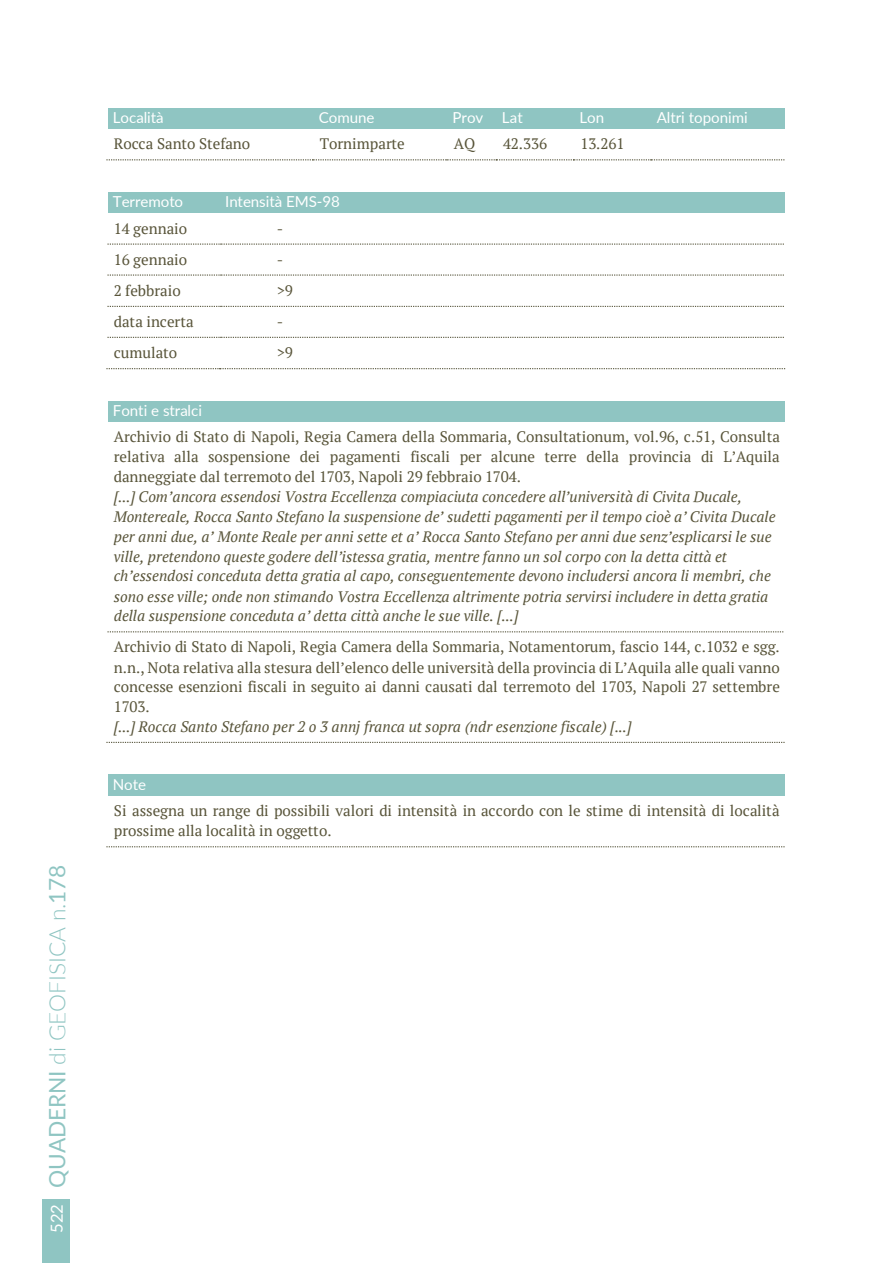
<style>
.page{position:relative;width:893px;height:1263px;background:#fff}
.page>*{position:absolute;margin:0;border:0;box-sizing:border-box;transform-origin:0 0}
.t1{font:300 22.65px "Lato";letter-spacing:-.005em;color:#8fc5c2}
.t2{font:15.15px/20px "PT Serif";letter-spacing:-.005em;color:#585439;text-align:justify}
.t3{font:italic 15.15px/19.8px "PT Serif";color:#585439}
.t4{font:15.15px "Lato";color:#fff}
.s1{font-weight:400;font-size:16.5px;color:#fff}
.s2{font-weight:400}
</style>
<div class="page">
<div style="left:43px;top:1199px;width:27px;height:64px;background:#8fc5c2"></div>
<div style="left:108px;top:108px;width:206px;height:20px;background:#8fc5c2"></div>
<div style="left:314px;top:108px;width:134px;height:20px;background:#8fc5c2"></div>
<div style="left:448px;top:108px;width:49px;height:20px;background:#8fc5c2"></div>
<div style="left:497px;top:108px;width:78px;height:20px;background:#8fc5c2"></div>
<div style="left:575px;top:108px;width:77px;height:20px;background:#8fc5c2"></div>
<div style="left:652px;top:108px;width:133px;height:20px;background:#8fc5c2"></div>
<svg style="left:107px;top:159px;width:678px;height:1px"></svg>
<div style="left:108px;top:192px;width:113px;height:20px;background:#8fc5c2"></div>
<div style="left:225px;top:192px;width:560px;height:18px;background:#8fc5c2"></div>
<hr style="left:221px;top:210px;width:564px;height:2px;background:#8fc5c2">
<svg style="left:108px;top:244px;width:676px;height:1px"></svg>
<svg style="left:108px;top:274px;width:676px;height:2px"></svg>
<svg style="left:108px;top:306px;width:676px;height:1px"></svg>
<svg style="left:108px;top:337px;width:676px;height:1px"></svg>
<svg style="left:107px;top:368px;width:678px;height:1px"></svg>
<div style="left:113px;top:401px;width:672px;height:18px;background:#8fc5c2"></div>
<hr style="left:108px;top:419px;width:677px;height:2px;background:#8fc5c2">
<svg style="left:108px;top:631px;width:676px;height:1px"></svg>
<svg style="left:107px;top:742px;width:678px;height:1px"></svg>
<div style="left:113px;top:775px;width:672px;height:18px;background:#8fc5c2"></div>
<hr style="left:108px;top:793px;width:677px;height:2px;background:#8fc5c2">
<svg style="left:107px;top:846px;width:678px;height:1px"></svg>
<h1 class="t1" style="left:42px;top:1233px;width:370px;rotate:-90deg"><span class="s1">522</span> <span class="s2">QUADERNI</span> di GEOFISICA n.<span class="s2">178</span></h1>
<p class="t4" style="left:113px;top:106px;width:53px">Località</p>
<p class="t4" style="left:319px;top:106px;width:57px">Comune</p>
<p class="t4" style="left:453px;top:106px;width:32px">Prov</p>
<p class="t4" style="left:502px;top:106px;width:22px">Lat</p>
<p class="t4" style="left:579px;top:106px;width:26px">Lon</p>
<p class="t4" style="left:657px;top:106px;width:93px">Altri toponimi</p>
<p class="t2" style="left:114px;top:134px;width:138px">Rocca Santo Stefano</p>
<p class="t2" style="left:320px;top:134px;width:87px">Tornimparte</p>
<p class="t2" style="left:454px;top:134px;width:23px">AQ</p>
<p class="t2" style="left:503px;top:134px;width:46px">42.336</p>
<p class="t2" style="left:580px;top:134px;width:46px">13.261</p>
<p class="t4" style="left:113px;top:191px;width:72px">Terremoto</p>
<p class="t4" style="left:225px;top:191px;width:116px">Intensità EMS-98</p>
<p class="t2" style="left:114px;top:218px;width:75px">14 gennaio</p>
<p class="t2" style="left:277px;top:218px;width:8px">-</p>
<p class="t2" style="left:114px;top:249px;width:75px">16 gennaio</p>
<p class="t2" style="left:277px;top:249px;width:8px">-</p>
<p class="t2" style="left:114px;top:280px;width:69px">2 febbraio</p>
<p class="t2" style="left:277px;top:280px;width:17px">&gt;9</p>
<p class="t2" style="left:114px;top:311px;width:81px">data incerta</p>
<p class="t2" style="left:277px;top:311px;width:8px">-</p>
<p class="t2" style="left:114px;top:343px;width:65px">cumulato</p>
<p class="t2" style="left:277px;top:343px;width:17px">&gt;9</p>
<p class="t4" style="left:113px;top:399px;width:91px">Fonti e stralci</p>
<p class="t2" style="left:114px;top:427px;width:668px">Archivio di Stato di Napoli, Regia Camera della Sommaria, Consultationum, vol.96, c.51, Consulta relativa alla sospensione dei pagamenti fiscali per alcune terre della provincia di L’Aquila danneggiate dal terremoto del 1703, Napoli 29 febbraio 1704.</p>
<p class="t3" style="left:114px;top:487px;width:663px">[...] Com’ancora essendosi Vostra Eccellenza compiaciuta concedere all’università di Civita Ducale, Montereale, Rocca Santo Stefano la suspensione de’ sudetti pagamenti per il tempo cioè a’ Civita Ducale per anni due, a’ Monte Reale per anni sette et a’ Rocca Santo Stefano per anni due senz’esplicarsi le sue ville, pretendono queste godere dell’istessa gratia, mentre fanno un sol corpo con la detta città et ch’essendosi conceduta detta gratia al capo, conseguentemente devono includersi ancora li membri, che sono esse ville; onde non stimando Vostra Eccellenza altrimente potria servirsi includere in detta gratia della suspensione conceduta a’ detta città anche le sue ville. [...]</p>
<p class="t2" style="left:114px;top:637px;width:668px">Archivio di Stato di Napoli, Regia Camera della Sommaria, Notamentorum, fascio 144, c.1032 e sgg. n.n., Nota relativa alla stesura dell’elenco delle università della provincia di L’Aquila alle quali vanno concesse esenzioni fiscali in seguito ai danni causati dal terremoto del 1703, Napoli 27 settembre 1703.</p>
<p class="t3" style="left:114px;top:717px;width:519px">[...] Rocca Santo Stefano per 2 o 3 annj franca ut sopra (ndr esenzione fiscale) [...]</p>
<p class="t4" style="left:113px;top:773px;width:35px">Note</p>
<p class="t2" style="left:114px;top:801px;width:667px">Si assegna un range di possibili valori di intensità in accordo con le stime di intensità di località prossime alla località in oggetto.</p>
</div>
